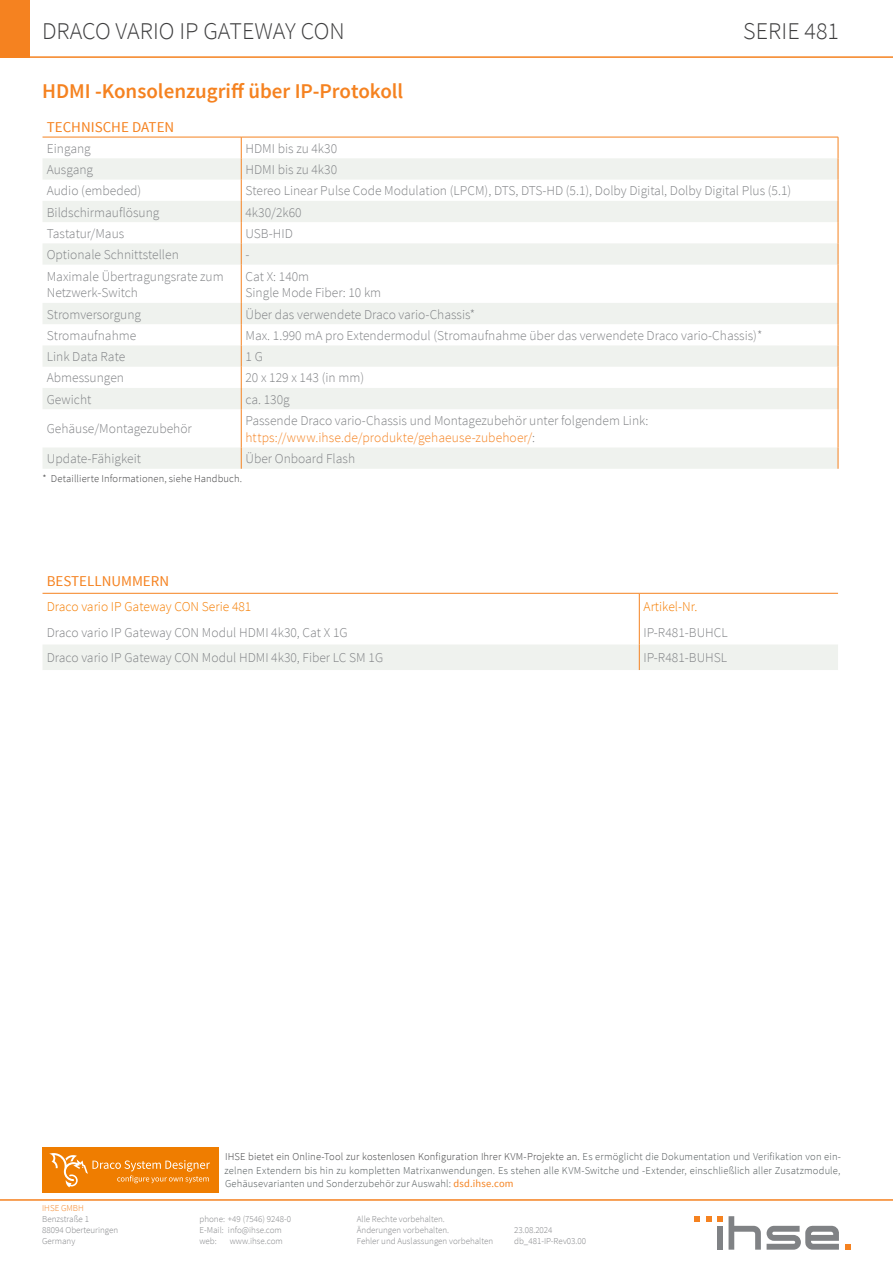
<style>
.page{position:relative;width:893px;height:1263px;background:#fff}
.page>*{position:absolute;margin:0;border:0;box-sizing:border-box;transform-origin:0 0}
.Headline_1{font:300 24px "Source Sans Pro";color:#3e3e3f}
.Seriennummer{font:300 24px "Source Sans Pro";color:#3e3e3f}
.Product_name{font:600 21px "Source Sans Pro";color:#f58220}
.Tabellenkopf{font:15px "Source Sans Pro";color:#f58220}
.Tabellentext{font:300 13.5px/16.2px "Source Sans Pro";color:#808285}
.Tabellentext-2{font:300 13.5px "Source Sans Pro";color:#f57d00}
.Fußnoten{font:300 10.5px/13.5px "Source Sans Pro";letter-spacing:.015em;color:#4d5455;text-align:justify}
.Fußnoten-2{font:300 10.5px "Source Sans Pro";letter-spacing:.015em;color:#3e3e3f}
.Fußzeile{font:300 9px "Source Sans Pro";color:#808285}
.Firmenname{font:300 9px "Source Sans Pro";color:#f58220}
.s1{color:#f58220}
.s2{color:#3e3e3f}
.s3{font-weight:400;color:#f58220}
</style>
<div class="page">
<div style="left:43px;top:1147px;width:176px;height:46px;background:#ef7d00"></div>
<svg style="left:49px;top:1153px;width:161px;height:34px"></svg>
<hr style="left:0;top:1199px;width:893px;height:2px;background:#f58220">
<svg style="left:694px;top:1216px;width:6px;height:6px"></svg>
<svg style="left:706px;top:1216px;width:5px;height:6px"></svg>
<svg style="left:717px;top:1216px;width:44px;height:33px"></svg>
<svg style="left:767px;top:1226px;width:72px;height:24px"></svg>
<svg style="left:845px;top:1244px;width:5px;height:6px"></svg>
<hr style="left:0;top:56px;width:893px;height:2px;background:#f58220">
<div style="left:0;top:0;width:30px;height:58px;background:#f58220"></div>
<svg style="left:43px;top:158px;width:795px;height:311px"></svg>
<hr style="left:43px;top:137px;width:198px;height:1px;background:#f58220">
<hr style="left:241px;top:137px;width:597px;height:1px;background:#f58220">
<svg style="left:838px;top:137px;width:1px;height:128px"></svg>
<hr style="left:838px;top:265px;width:1px;height:38px;background:#f58220">
<svg style="left:838px;top:303px;width:1px;height:106px"></svg>
<hr style="left:838px;top:409px;width:1px;height:38px;background:#f58220">
<svg style="left:838px;top:447px;width:1px;height:22px"></svg>
<hr style="left:241px;top:409px;width:1px;height:38px;background:#f58220">
<svg style="left:241px;top:137px;width:1px;height:128px"></svg>
<hr style="left:241px;top:265px;width:1px;height:38px;background:#f58220">
<svg style="left:241px;top:303px;width:1px;height:106px"></svg>
<svg style="left:241px;top:447px;width:1px;height:22px"></svg>
<svg style="left:43px;top:593px;width:795px;height:77px"></svg>
<p class="Headline_1" style="left:42px;top:17px;width:304px">DRACO VARIO IP GATEWAY CON</p>
<p class="Seriennummer" style="left:743px;top:17px;width:97px">SERIE 481</p>
<p class="Product_name" style="left:42px;top:78px;width:363px">HDMI -Konsolenzugriff über IP-Protokoll</p>
<p class="Tabellenkopf" style="left:47px;top:118px;width:129px">TECHNISCHE DATEN</p>
<p class="Tabellentext" style="left:47px;top:140px;width:46px">Eingang</p>
<p class="Tabellentext" style="left:245px;top:140px;width:93px">HDMI bis zu 4k30</p>
<p class="Tabellentext" style="left:47px;top:162px;width:48px">Ausgang</p>
<p class="Tabellentext" style="left:245px;top:162px;width:93px">HDMI bis zu 4k30</p>
<p class="Tabellentext" style="left:47px;top:183px;width:96px">Audio (embeded)</p>
<p class="Tabellentext" style="left:245px;top:183px;width:547px">Stereo Linear Pulse Code Modulation (LPCM), DTS, DTS-HD (5.1), Dolby Digital, Dolby Digital Plus (5.1)</p>
<p class="Tabellentext" style="left:47px;top:204px;width:114px">Bildschirmauflösung</p>
<p class="Tabellentext" style="left:245px;top:204px;width:58px">4k30/2k60</p>
<p class="Tabellentext" style="left:47px;top:225px;width:79px">Tastatur/Maus</p>
<p class="Tabellentext" style="left:245px;top:225px;width:49px">USB-HID</p>
<p class="Tabellentext" style="left:47px;top:247px;width:134px">Optionale Schnittstellen</p>
<p class="Tabellentext" style="left:245px;top:247px;width:6px">-</p>
<p class="Tabellentext" style="left:47px;top:268px;width:178px">Maximale Übertragungsrate zum<br>Netzwerk-Switch</p>
<p class="Tabellentext" style="left:245px;top:268px;width:137px">Cat X: 140m<br>Single Mode Fiber: 10 km</p>
<p class="Tabellentext" style="left:47px;top:306px;width:96px">Stromversorgung</p>
<p class="Tabellentext" style="left:245px;top:306px;width:231px">Über das verwendete Draco vario-Chassis*</p>
<p class="Tabellentext" style="left:47px;top:327px;width:91px">Stromaufnahme</p>
<p class="Tabellentext" style="left:245px;top:327px;width:518px">Max. 1.990 mA pro Extendermodul (Stromaufnahme über das verwendete Draco vario-Chassis)*</p>
<p class="Tabellentext" style="left:47px;top:349px;width:80px">Link Data Rate</p>
<p class="Tabellentext" style="left:245px;top:349px;width:19px">1 G</p>
<p class="Tabellentext" style="left:47px;top:370px;width:79px">Abmessungen</p>
<p class="Tabellentext" style="left:245px;top:370px;width:120px">20 x 129 x 143 (in mm)</p>
<p class="Tabellentext" style="left:47px;top:391px;width:46px">Gewicht</p>
<p class="Tabellentext" style="left:245px;top:391px;width:46px">ca. 130g</p>
<p class="Tabellentext" style="left:47px;top:421px;width:147px">Gehäuse/Montagezubehör</p>
<p class="Tabellentext" style="left:245px;top:413px;width:404px">Passende Draco vario-Chassis und Montagezubehör unter folgendem Link: <span class="s1">https://www.ihse.de/produkte/gehaeuse-zubehoer/</span>:</p>
<p class="Tabellentext" style="left:47px;top:451px;width:96px">Update-Fähigkeit</p>
<p class="Tabellentext" style="left:245px;top:451px;width:111px">Über Onboard Flash</p>
<p class="Fußnoten-2" style="left:43px;top:472px;width:201px">* Detaillierte Informationen, siehe Handbuch.</p>
<p class="Tabellenkopf" style="left:47px;top:572px;width:124px">BESTELLNUMMERN</p>
<p class="Tabellentext-2" style="left:47px;top:599px;width:206px">Draco vario IP Gateway CON Serie 481</p>
<p class="Tabellentext-2" style="left:644px;top:599px;width:55px">Artikel-Nr.</p>
<p class="Tabellentext" style="left:47px;top:624px;width:302px">Draco vario IP Gateway CON Modul HDMI 4k30, Cat X 1G</p>
<p class="Tabellentext" style="left:644px;top:624px;width:86px">IP-R481-BUHCL</p>
<p class="Tabellentext" style="left:47px;top:650px;width:338px">Draco vario IP Gateway CON Modul HDMI 4k30, Fiber LC SM 1G</p>
<p class="Tabellentext" style="left:644px;top:650px;width:85px">IP-R481-BUHSL</p>
<p class="Firmenname" style="left:42px;top:1203px;width:43px">IHSE GMBH</p>
<p class="Fußzeile" style="left:42px;top:1214px;width:48px">Benzstraße 1</p>
<p class="Fußzeile" style="left:42px;top:1224px;width:78px">88094 Oberteuringen</p>
<p class="Fußzeile" style="left:42px;top:1235px;width:35px">Germany</p>
<p class="Fußnoten" style="left:225px;top:1150px;width:618px"><span class="s2">IHSE bietet ein Online-Tool zur kostenlosen Konfiguration Ihrer KVM-Projekte an.</span> Es ermöglicht die Dokumentation und Verifikation von ein&shy;zelnen Extendern bis hin zu kompletten Matrixanwendungen. Es stehen alle KVM-Switche und -Extender, einschließlich aller Zusatzmodule, Gehäusevarianten und Sonderzubehör zur Auswahl: <span class="s3">dsd.ihse.com</span></p>
<p class="Fußzeile" style="left:199px;top:1214px;width:93px">phone: +49 (7546) 9248-0</p>
<p class="Fußzeile" style="left:199px;top:1224px;width:84px">E-Mail: info@ihse.com</p>
<p class="Fußzeile" style="left:199px;top:1235px;width:19px">web:</p>
<p class="Fußzeile" style="left:230px;top:1235px;width:55px">www.ihse.com</p>
<p class="Fußzeile" style="left:357px;top:1214px;width:90px">Alle Rechte vorbehalten.</p>
<p class="Fußzeile" style="left:357px;top:1224px;width:94px">Änderungen vorbehalten.</p>
<p class="Fußzeile" style="left:357px;top:1235px;width:138px">Fehler und Auslassungen vorbehalten</p>
<p class="Fußzeile" style="left:514px;top:1224px;width:40px">23.08.2024</p>
<p class="Fußzeile" style="left:514px;top:1235px;width:73px">db_481-IP-Rev03.00</p>
</div>
